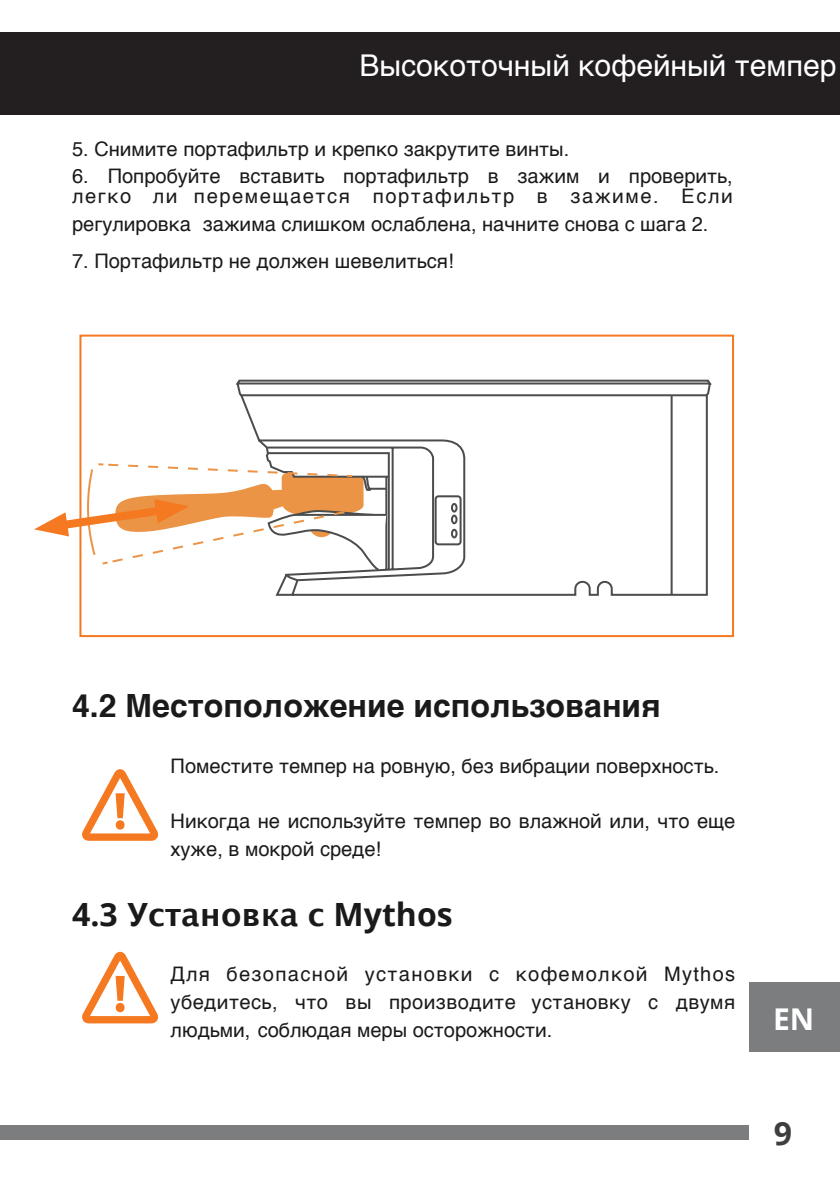
<style>
.page{position:relative;width:840px;height:1191px;background:#fff}
.page>*{position:absolute;margin:0;border:0;box-sizing:border-box;transform-origin:0 0}
.t1{font:700 32px "Helvetica";color:#1a1a1a}
.t2{font:700 32px "Open Sans";color:#1a1a1a}
.t3{font:700 32px "Open Sans";color:#3e3e3f}
.t4{font:30px "Helvetica";color:#fff}
.t5{font:700 30px "Open Sans";color:#fff}
.t6{font:20px/20px "Helvetica";color:#1a1a1a}
.t7{font:20px/28px "Helvetica";letter-spacing:.025em;color:#1a1a1a}
.t8{font:20px/28px "Helvetica";letter-spacing:.065em;color:#1a1a1a;text-align:right}
.s1{font-family:"Helvetica"}
.s2{font-family:"Lucida Grande"}
</style>
<div class="page">
<div style="left:0;top:1125px;width:748px;height:15px;background:#7b7d7f"></div>
<div style="left:748px;top:982px;width:91px;height:70px;background:#7b7d7f"></div>
<div style="left:0;top:32px;width:839px;height:83px;background:#231f20"></div>
<svg style="left:82px;top:769px;width:76px;height:71px"></svg>
<svg style="left:82px;top:951px;width:76px;height:72px"></svg>
<div style="left:79px;top:334px;width:654px;height:303px;border:2px solid #f47921"></div>
<svg style="left:236px;top:379px;width:476px;height:67px"></svg>
<svg style="left:264px;top:393px;width:444px;height:203px"></svg>
<svg style="left:34px;top:451px;width:356px;height:122px"></svg>
<h2 class="t4" style="left:359px;top:53px;width:478px">Высокоточный кофейный темпер</h2>
<p class="t6" style="left:72px;top:140px;width:498px">5. Снимите портафильтр и крепко закрутите винты.</p>
<p class="t6" style="left:72px;top:167px;width:662px">6. Попробуйте вставить портафильтр в зажим и проверить, легко ли перемещается портафильтр в зажиме. Если</p>
<p class="t6" style="left:72px;top:215px;width:637px">регулировка зажима слишком ослаблена, начните снова с шага 2.</p>
<p class="t6" style="left:72px;top:252px;width:383px">7. Портафильтр не должен шевелиться!</p>
<h1 class="t1" style="left:72px;top:692px;width:589px">4.2 Местоположение использования</h1>
<p class="t6" style="left:170px;top:757px;width:549px">Поместите темпер на ровную, без вибрации поверхность.</p>
<p class="t6" style="left:170px;top:808px;width:566px;line-height:28px">Никогда не используйте темпер во влажной или, что еще хуже, в мокрой среде!</p>
<h1 class="t2" style="left:72px;top:891px;width:382px">!"# <span class="s1">У</span><span class="s2">становка с</span> $%&amp;'()</h1>
<p class="t7" style="left:170px;top:961px;width:478px">Для безопасной установки с кофемолкой убедитесь, что вы производите установку людьми, соблюдая меры осторожности.</p>
<p class="t8" style="left:648px;top:961px;width:88px">Mythos<br>с двумя</p>
<h2 class="t5" style="left:772px;top:998px;width:43px">EN</h2>
<h1 class="t3" style="left:773px;top:1110px;width:20px">9</h1>
</div>
